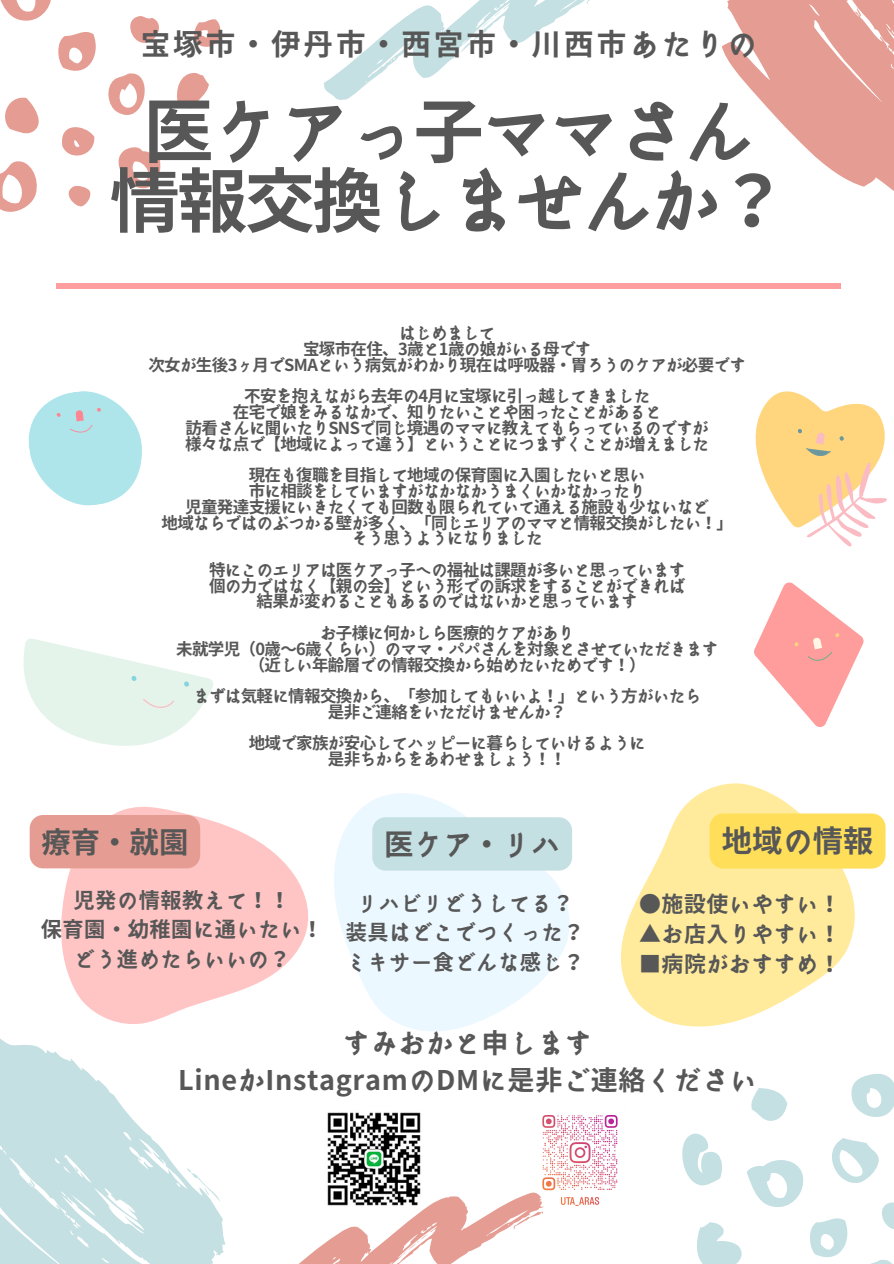
<style>
.page{position:relative;width:894px;height:1264px;background:#fff}
.page>*{position:absolute;margin:0;border:0;box-sizing:border-box;transform-origin:0 0}
.t1{font:700 70.35px/69.8px "irohakaku C";letter-spacing:-.04em;color:#575757;text-align:center}
.t2{font:700 30.3px "irohakaku C";color:#575757}
.t3{font:700 29.55px "irohakaku C";letter-spacing:.1em;color:#575757}
.t4{font:700 29.4px "irohakaku C";color:#575757}
.t5{font:700 27px/37.2px "irohakaku C";letter-spacing:.025em;color:#575757;text-align:center}
.t6{font:700 21.9px "irohakaku C";letter-spacing:.025em;color:#575757}
.t7{font:700 21.15px/29.4px "irohakaku C";letter-spacing:.025em;color:#575757;text-align:center}
.t8{font:700 16.5px/15.8px "irohakaku C";letter-spacing:-.04em;color:#575757;text-align:center}
</style>
<div class="page">
<svg style="left:755px;top:391px;width:132px;height:156px"></svg>
<svg style="left:323px;top:0;width:267px;height:100px"></svg>
<svg style="left:722px;top:0;width:171px;height:190px;fill:#e59c92"></svg>
<svg style="left:194px;top:19px;width:27px;height:28px"></svg>
<svg style="left:177px;top:73px;width:32px;height:36px"></svg>
<svg style="left:0;top:0;width:161px;height:212px"></svg>
<svg style="left:851px;top:1074px;width:42px;height:43px"></svg>
<svg style="left:751px;top:1088px;width:36px;height:33px"></svg>
<svg style="left:682px;top:1133px;width:211px;height:130px"></svg>
<svg style="left:0;top:1038px;width:226px;height:225px;fill:#c4e0e3"></svg>
<svg style="left:185px;top:1165px;width:40px;height:36px"></svg>
<div style="left:57px;top:283px;width:783px;height:6px;background:#ff9e9e"></div>
<svg style="left:23px;top:639px;width:190px;height:107px"></svg>
<svg style="left:1px;top:806px;width:308px;height:279px"></svg>
<svg style="left:334px;top:793px;width:238px;height:238px;fill:#ecf8ff"></svg>
<svg style="left:621px;top:783px;width:233px;height:243px;fill:#ffeb9b"></svg>
<img style="left:327px;top:1112px;width:94px;height:46px">
<img style="left:542px;top:1115px;width:76px;height:91px">
<svg style="left:300px;top:1158px;width:252px;height:105px"></svg>
<div style="left:30px;top:815px;width:170px;height:53px;background:#e59c92;border-radius:13px"></div>
<div style="left:372px;top:817px;width:200px;height:53px;background:#c4e0e3;border-radius:13px"></div>
<div style="left:709px;top:813px;width:176px;height:55px;background:#ffde59;border-radius:14px"></div>
<svg style="left:28px;top:391px;width:114px;height:115px"></svg>
<svg style="left:754px;top:582px;width:110px;height:145px"></svg>
<h3 class="t3" style="left:141px;top:23px;width:617px">宝塚市・伊丹市・西宮市・川西市あたりの</h3>
<h1 class="t1" style="left:110px;top:95px;width:679px">医ケアっ子ママさん情報交換しませんか？</h1>
<p class="t8" style="left:148px;top:325px;width:599px">はじめまして<br>宝塚市在住、3歳と1歳の娘がいる母です<br>次女が生後3ヶ月でSMAという病気がわかり現在は呼吸器・胃ろうのケアが必要です</p>
<p class="t8" style="left:185px;top:388px;width:525px">不安を抱えながら去年の4月に宝塚に引っ越してきました<br>在宅で娘をみるなかで、知りたいことや困ったことがあると<br>訪看さんに聞いたりSNSで同じ境遇のママに教えてもらっているのですが様々な点で【地域によって違う】ということにつまずくことが増えました</p>
<p class="t8" style="left:161px;top:467px;width:572px">現在も復職を目指して地域の保育園に入園したいと思い<br>市に相談をしていますがなかなかうまくいかなかったり<br>児童発達支援にいきたくても回数も限られていて通える施設も少ないなど<br>地域ならではのぶつかる壁が多く、「同じエリアのママと情報交換がしたい！」そう思うようになりました</p>
<p class="t8" style="left:209px;top:562px;width:477px">特にこのエリアは医ケアっ子への福祉は課題が多いと思っています個の力ではなく【親の会】という形での訴求をすることができれば結果が変わることもあるのではないかと思っています</p>
<p class="t8" style="left:176px;top:625px;width:543px">お子様に何かしら医療的ケアがあり<br>未就学児（0歳〜6歳くらい）のママ・パパさんを対象とさせていただきます（近しい年齢層での情報交換から始めたいためです！）</p>
<p class="t8" style="left:193px;top:688px;width:509px">まずは気軽に情報交換から、「参加してもいいよ！」という方がいたら是非ご連絡をいただけませんか？</p>
<p class="t8" style="left:248px;top:735px;width:398px">地域で家族が安心してハッピーに暮らしていけるように是非ちからをあわせましょう！！</p>
<h3 class="t4" style="left:41px;top:821px;width:148px">療育・就園</h3>
<h3 class="t4" style="left:384px;top:823px;width:178px">医ケア・リハ</h3>
<h2 class="t2" style="left:721px;top:819px;width:153px">地域の情報</h2>
<p class="t7" style="left:41px;top:885px;width:284px">児発の情報教えて！！<br>保育園・幼稚園に通いたい！どう進めたらいいの？</p>
<h3 class="t6" style="left:639px;top:888px;width:203px">●施設使いやすい！</h3>
<p class="t7" style="left:345px;top:888px;width:240px">リハビリどうしてる？装具はどこでつくった？ミキサー食どんな感じ？</p>
<h3 class="t6" style="left:639px;top:918px;width:203px">▲お店入りやすい！</h3>
<h3 class="t6" style="left:639px;top:948px;width:203px">■病院がおすすめ！</h3>
<h3 class="t5" style="left:178px;top:1024px;width:579px">すみおかと申します<br>LineかInstagramのDMに是非ご連絡ください</h3>
</div>
